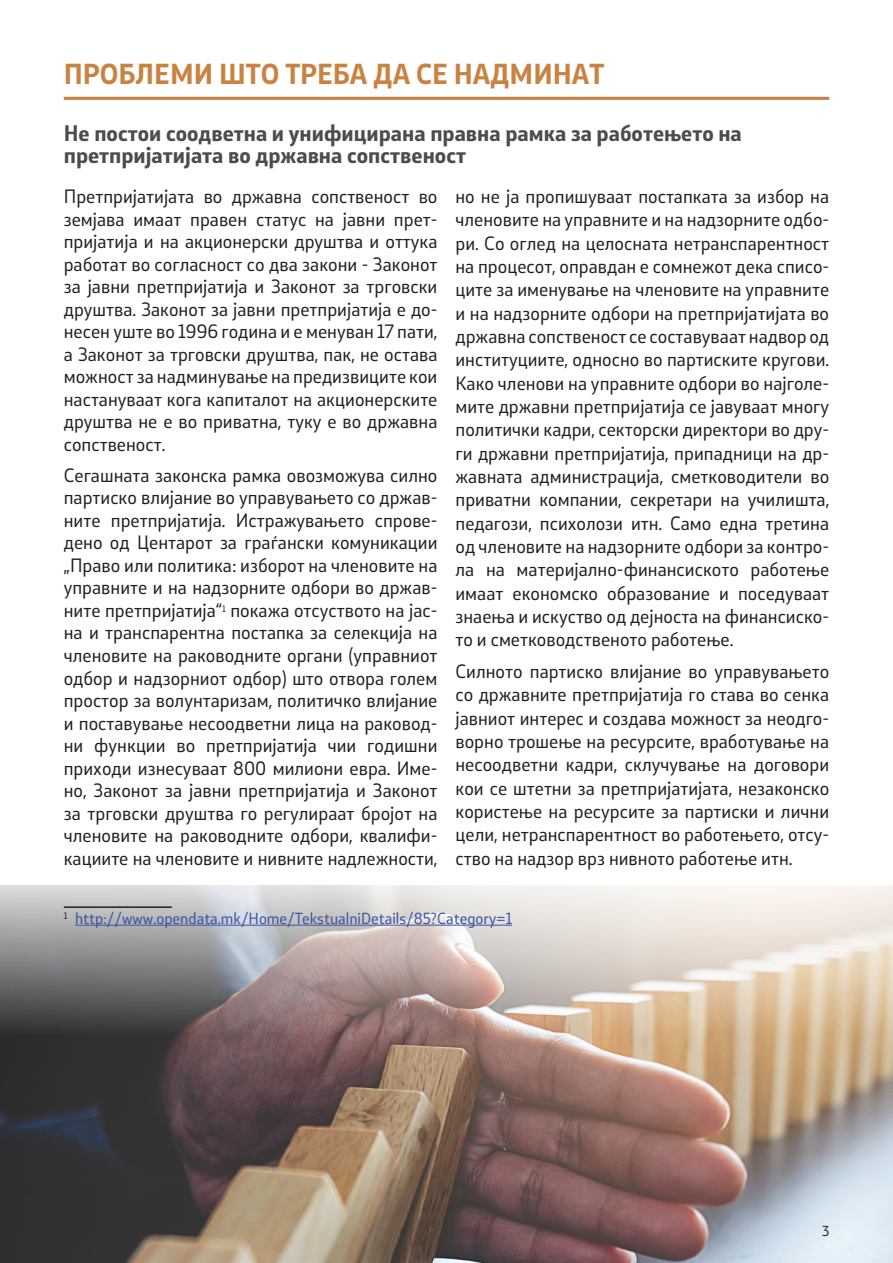
<style>
.page{position:relative;width:893px;height:1263px;background:#fff}
.page>*{position:absolute;margin:0;border:0;box-sizing:border-box;transform-origin:0 0}
.t1{font:700 27px "Stobi Sans";color:#c88342}
.t2{font:700 21px/22.5px "Stobi Sans";color:#4b4c4d}
.t3{font:18px/22.5px "Stobi Sans";color:#231f20;text-align:justify}
.фус{font:15px "Stobi Sans";color:#3a53a3}
.t4{font:13.5px "Stobi Sans";color:#231f20}
</style>
<div class="page">
<img style="left:0;top:885px;width:893px;height:378px">
<hr style="left:64px;top:906px;width:108px;height:2px;background:#231f20">
<hr style="left:75px;top:925px;width:437px;height:1px;background:#3853a3">
<hr style="left:64px;top:97px;width:765px;height:3px;background:#c88342">
<p class="t1" style="left:64px;top:56px;width:542px">ПРОБЛЕМИ ШТО ТРЕБА ДА СЕ НАДМИНАТ</p>
<p class="t2" style="left:64px;top:121px;width:680px">Не постои соодветна и унифицирана правна рамка за работењето на претпријатијата во државна сопственост</p>
<p class="t3" style="left:64px;top:185px;width:375px">Претпријатијата во државна сопственост во земјава имаат правен статус на јавни прет&shy;пријатија и на акционерски друштва и оттука работат во согласност со два закони - Законот за јавни претпријатија и Законот за трговски друштва. Законот за јавни претпријатија е до&shy;несен уште во 1996 година и е менуван 17 пати, а Законот за трговски друштва, пак, не остава можност за надминување на предизвиците кои настануваат кога капиталот на акционерските друштва не е во приватна, туку е во државна сопственост.</p>
<p class="t3" style="left:64px;top:463px;width:375px">Сегашната законска рамка овозможува силно партиско влијание во управувањето со држав&shy;ните претпријатија. Истражувањето спрове&shy;дено од Центарот за граѓански комуникации „Право или политика: изборот на членовите на управните и на надзорните одбори во држав&shy;ните претпријатија“<sup>1</sup> покажа отсуството на јас&shy;на и транспарентна постапка за селекција на членовите на раководните органи (управниот одбор и надзорниот одбор) што отвора голем простор за волунтаризам, политичко влијание и поставување несоодветни лица на раковод&shy;ни функции во претпријатија чии годишни приходи изнесуваат 800 милиони евра. Име&shy;но, Законот за јавни претпријатија и Законот за трговски друштва го регулираат бројот на членовите на раководните одбори, квалифи&shy;кациите на членовите и нивните надлежности,</p>
<p class="t3" style="left:455px;top:184px;width:375px;line-height:23.2px">но не ја пропишуваат постапката за избор на членовите на управните и на надзорните одбо&shy;ри. Со оглед на целосната нетранспарентност на процесот, оправдан е сомнежот дека списо&shy;ците за именување на членовите на управните и на надзорните одбори на претпријатијата во државна сопственост се составуваат надвор од институциите, односно во партиските кругови.<br>Како членови на управните одбори во најголе&shy;мите државни претпријатија се јавуваат многу политички кадри, секторски директори во дру&shy;ги државни претпријатија, припадници на др&shy;жавната администрација, сметководители во приватни компании, секретари на училишта, педагози, психолози итн. Само една третина од членовите на надзорните одбори за контро&shy;ла на материјално-финансиското работење имаат економско образование и поседуваат знаења и искуство од дејноста на финансиско&shy;то и сметководственото работење.</p>
<p class="t3" style="left:455px;top:659px;width:375px;line-height:23.2px">Силното партиско влијание во управувањето со државните претпријатија го става во сенка јавниот интерес и создава можност за неодго&shy;ворно трошење на ресурсите, вработување на несоодветни кадри, склучување на договори кои се штетни за претпријатијата, незаконско користење на ресурсите за партиски и лични цели, нетранспарентност во работењето, отсу&shy;ство на надзор врз нивното работење итн.</p>
<p class="фус" style="left:64px;top:908px;width:450px"><sup>1</sup> http://www.opendata.mk/Home/TekstualniDetails/85?Category=1</p>
<p class="t4" style="left:822px;top:1222px;width:9px">3</p>
</div>
